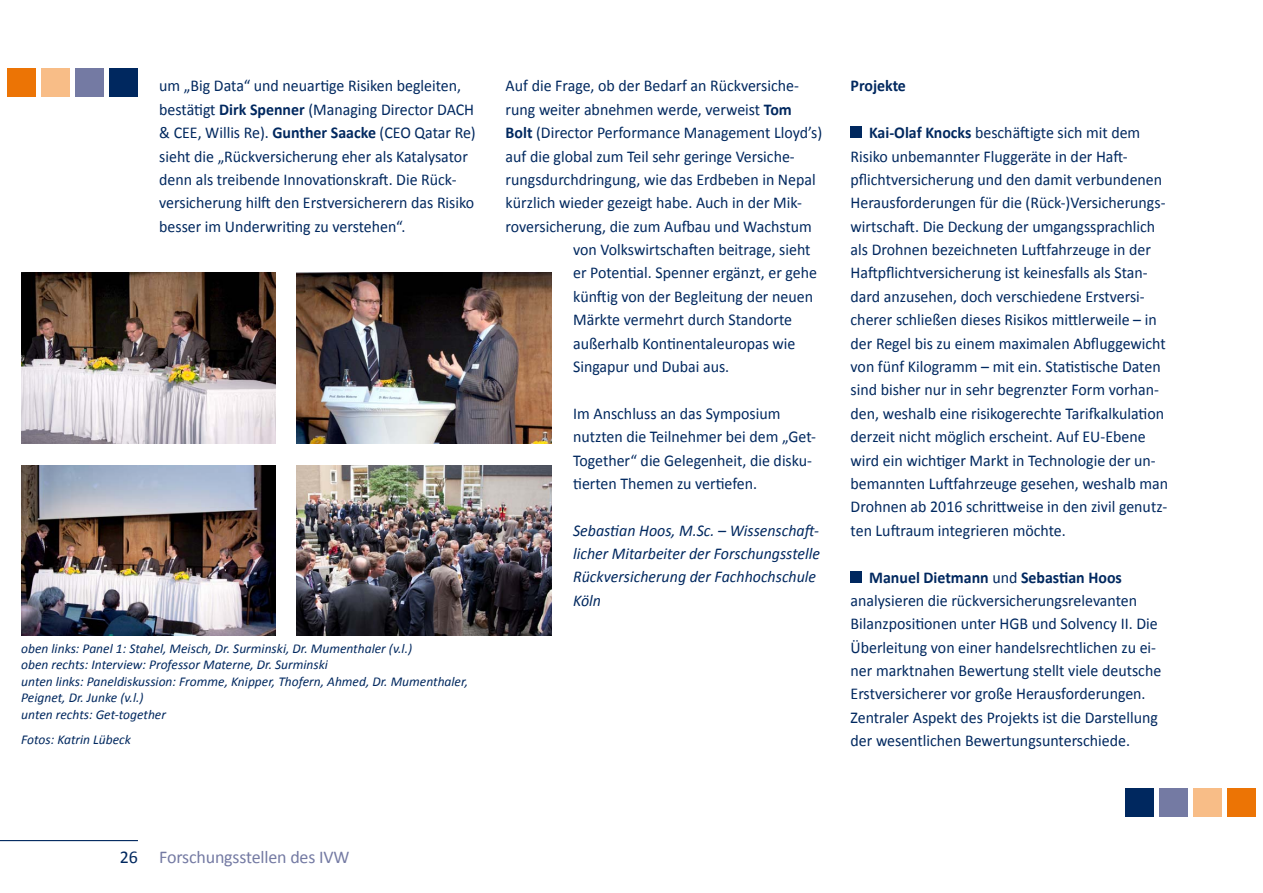
<style>
.page{position:relative;width:1263px;height:893px;background:#fff}
.page>*{position:absolute;margin:0;border:0;box-sizing:border-box;transform-origin:0 0}
.t1{font:18px "Calibri";letter-spacing:-.01em;color:#747aa3}
.t2{font:16.5px/23.4px "Calibri";color:#00285f;scale:.96 1}
.t3{font:italic 16.5px/23.4px "Calibri";color:#00285f;scale:.96 1}
.t4{font:700 16.5px "Calibri";color:#00285f;scale:.96 1}
.t5{font:italic 13.5px/16.5px "Calibri";color:#00285f}
.s1{font-weight:700}
.s2{color:#00285f}
</style>
<div class="page">
<hr style="left:0;top:840px;width:138px;height:1px;background:#00285f">
<div style="left:1227px;top:788px;width:28px;height:28px;background:#ec7405"></div>
<div style="left:1125px;top:788px;width:29px;height:28px;background:#00285f"></div>
<div style="left:1193px;top:788px;width:28px;height:28px;background:#f8bd87"></div>
<div style="left:1159px;top:788px;width:29px;height:28px;background:#747aa3"></div>
<div style="left:7px;top:68px;width:29px;height:29px;background:#ec7405"></div>
<div style="left:109px;top:68px;width:29px;height:29px;background:#00285f"></div>
<div style="left:41px;top:68px;width:29px;height:29px;background:#f8bd87"></div>
<div style="left:75px;top:68px;width:29px;height:29px;background:#747aa3"></div>
<img style="left:297px;top:466px;width:255px;height:169px">
<img style="left:297px;top:273px;width:255px;height:171px">
<img style="left:21px;top:466px;width:255px;height:169px">
<img style="left:21px;top:273px;width:255px;height:171px">
<div style="left:850px;top:126px;width:12px;height:12px;background:#00285f"></div>
<div style="left:850px;top:571px;width:12px;height:12px;background:#00285f"></div>
<p class="t2" style="left:159px;top:73px;width:331px">um „Big Data“ und neuartige Risiken begleiten, bestätigt <span class="s1">Dirk Spenner</span> (Managing Director DACH &amp; CEE, Willis Re). <span class="s1">Gunther Saacke</span> (CEO Qatar Re) sieht die „Rückversicherung eher als Katalysator denn als treibende Innovationskraft. Die Rück&shy;versicherung hilft den Erstversicherern das Risiko besser im Underwriting zu verstehen“.</p>
<p class="t2" style="left:506px;top:73px;width:307px">Auf die Frage, ob der Bedarf an Rückversiche-</p>
<p class="t2" style="left:506px;top:97px;width:300px">rung weiter abnehmen werde, verweist <span class="s1">Tom</span></p>
<p class="t2" style="left:506px;top:120px;width:331px"><span class="s1">Bolt</span> (Director Performance Management Lloyd’s)</p>
<p class="t2" style="left:506px;top:144px;width:303px">auf die global zum Teil sehr geringe Versiche-</p>
<p class="t2" style="left:506px;top:167px;width:324px">rungsdurchdringung, wie das Erdbeben in Nepal</p>
<p class="t2" style="left:506px;top:190px;width:310px">kürzlich wieder gezeigt habe. Auch in der Mik-</p>
<p class="t2" style="left:506px;top:214px;width:320px">roversicherung, die zum Aufbau und Wachstum</p>
<p class="t2" style="left:573px;top:237px;width:249px">von Volkswirtschaften beitrage, sieht</p>
<p class="t2" style="left:573px;top:260px;width:256px">er Potential. Spenner ergänzt, er gehe</p>
<p class="t2" style="left:573px;top:284px;width:251px">künftig von der Begleitung der neuen</p>
<p class="t2" style="left:573px;top:307px;width:230px">Märkte vermehrt durch Standorte</p>
<p class="t2" style="left:573px;top:331px;width:233px">außerhalb Kontinentaleuropas wie</p>
<p class="t2" style="left:573px;top:354px;width:164px">Singapur und Dubai aus.</p>
<p class="t2" style="left:573px;top:401px;width:254px">Im Anschluss an das Symposium nutzten die Teilnehmer bei dem „Get-Together“ die Gelegenheit, die disku&shy;tierten Themen zu vertiefen.</p>
<p class="t3" style="left:573px;top:518px;width:259px">Sebastian Hoos, M.Sc. – Wissenschaft&shy;licher Mitarbeiter der Forschungsstelle<br>Rückversicherung der Fachhochschule<br>Köln</p>
<p class="t5" style="left:21px;top:639px;width:448px">oben links: Panel 1: Stahel, Meisch, Dr. Surminski, Dr. Mumenthaler (v.l.)<br>oben rechts: Interview: Professor Materne, Dr. Surminski<br>unten links: Paneldiskussion: Fromme, Knipper, Thofern, Ahmed, Dr. Mumenthaler, Peignet, Dr. Junke (v.l.)<br>unten rechts: Get-together</p>
<p class="t5" style="left:21px;top:730px;width:111px">Fotos: Katrin Lübeck</p>
<p class="t4" style="left:850px;top:76px;width:59px">Projekte</p>
<p class="t2" style="left:850px;top:120px;width:332px;text-indent:19px"><span class="s1">Kai-Olaf Knocks</span> beschäftigte sich mit dem Risiko unbemannter Fluggeräte in der Haft&shy;pflichtversicherung und den damit verbundenen Herausforderungen für die (Rück-)Versicherungs&shy;wirtschaft. Die Deckung der umgangssprachlich als Drohnen bezeichneten Luftfahrzeuge in der Haftpflichtversicherung ist keinesfalls als Stan&shy;dard anzusehen, doch verschiedene Erstversi&shy;cherer schließen dieses Risikos mittlerweile – in der Regel bis zu einem maximalen Abfluggewicht von fünf Kilogramm – mit ein. Statistische Daten sind bisher nur in sehr begrenzter Form vorhan&shy;den, weshalb eine risikogerechte Tarifkalkulation derzeit nicht möglich erscheint. Auf EU-Ebene wird ein wichtiger Markt in Technologie der un&shy;bemannten Luftfahrzeuge gesehen, weshalb man Drohnen ab 2016 schrittweise in den zivil genutz&shy;ten Luftraum integrieren möchte.</p>
<p class="t2" style="left:850px;top:565px;width:325px;text-indent:19px"><span class="s1">Manuel Dietmann</span> und <span class="s1">Sebastian Hoos </span>analysieren die rückversicherungsrelevanten Bilanzpositionen unter HGB und Solvency II. Die Überleitung von einer handelsrechtlichen zu ei&shy;ner marktnahen Bewertung stellt viele deutsche Erstversicherer vor große Herausforderungen.<br>Zentraler Aspekt des Projekts ist die Darstellung der wesentlichen Bewertungsunterschiede.</p>
<p class="t1" style="left:120px;top:846px;width:231px"><span class="s2">26</span> Forschungsstellen des IVW</p>
</div>
